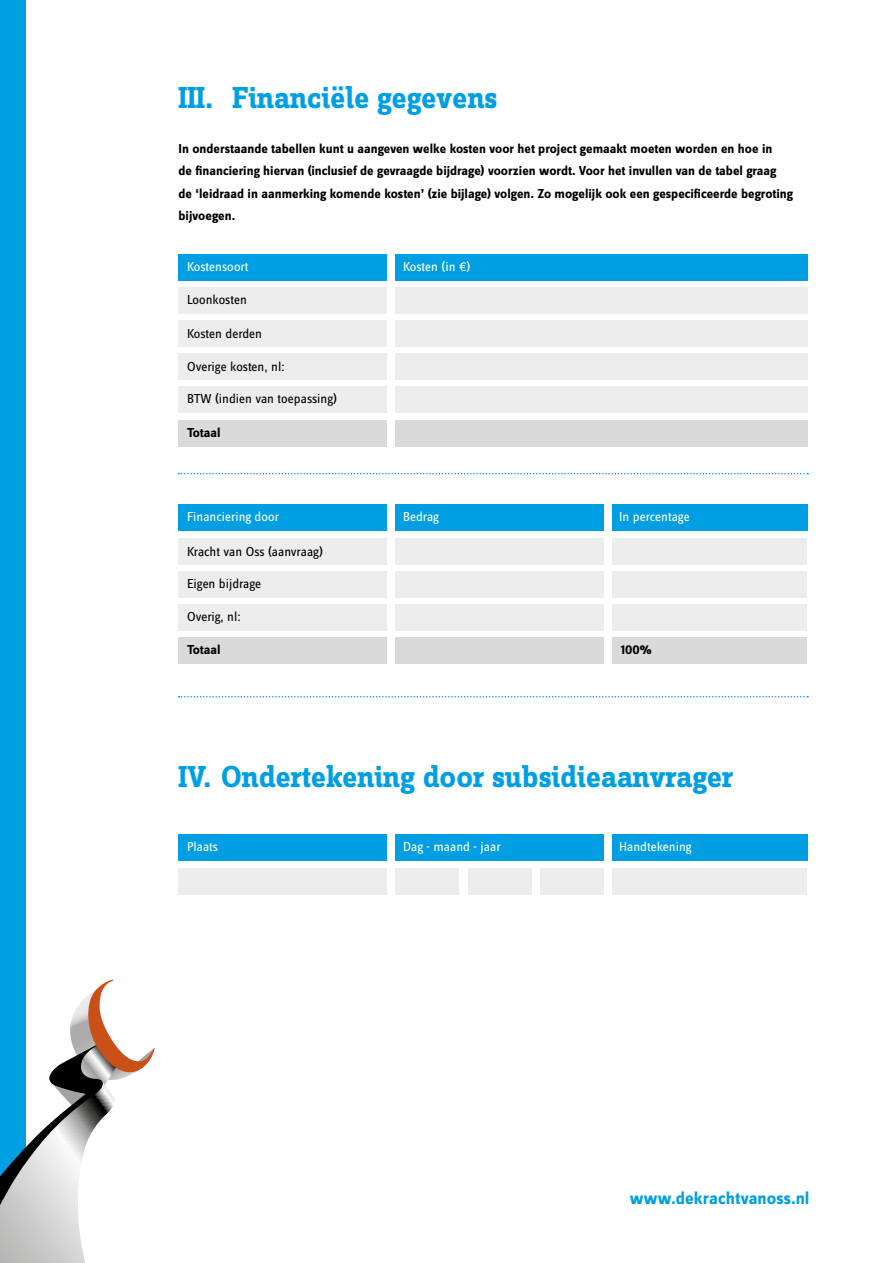
<style>
.page{position:relative;width:893px;height:1263px;background:#fff}
.page>*{position:absolute;margin:0;border:0;box-sizing:border-box;transform-origin:0 0}
.t1{font:700 31.5px "Zine Slab Dis";color:#009fe3}
.t2{font:18px "Zine Sans Dis Bold Roman Tf";color:#009fe3}
.t3{font:700 13.5px/22.5px "Zine Sans Dis";color:#000}
.t4{font:13.5px "Zine Sans Dis";color:#000}
.t5{font:13.5px "Zine Sans Dis";color:#fff}
</style>
<div class="page">
<div style="left:0;top:0;width:26px;height:1191px;background:#009fe3"></div>
<svg style="left:0;top:979px;width:154px;height:284px"></svg>
<div style="left:179px;top:254px;width:208px;height:26px;background:#009fe3"></div>
<div style="left:179px;top:504px;width:208px;height:26px;background:#009fe3"></div>
<div style="left:395px;top:504px;width:209px;height:26px;background:#009fe3"></div>
<div style="left:612px;top:504px;width:196px;height:26px;background:#009fe3"></div>
<div style="left:179px;top:287px;width:208px;height:26px;background:#ededed"></div>
<div style="left:179px;top:538px;width:208px;height:26px;background:#ededed"></div>
<div style="left:179px;top:571px;width:208px;height:26px;background:#ededed"></div>
<div style="left:179px;top:605px;width:208px;height:26px;background:#ededed"></div>
<div style="left:179px;top:638px;width:208px;height:26px;background:#dadada"></div>
<div style="left:395px;top:538px;width:209px;height:26px;background:#ededed"></div>
<div style="left:395px;top:571px;width:209px;height:26px;background:#ededed"></div>
<div style="left:395px;top:605px;width:209px;height:26px;background:#ededed"></div>
<div style="left:395px;top:638px;width:209px;height:26px;background:#dadada"></div>
<div style="left:612px;top:538px;width:195px;height:26px;background:#ededed"></div>
<div style="left:612px;top:571px;width:195px;height:26px;background:#ededed"></div>
<div style="left:612px;top:605px;width:195px;height:26px;background:#ededed"></div>
<div style="left:612px;top:638px;width:195px;height:26px;background:#dadada"></div>
<div style="left:179px;top:320px;width:208px;height:26px;background:#ededed"></div>
<div style="left:179px;top:354px;width:208px;height:26px;background:#ededed"></div>
<div style="left:179px;top:387px;width:208px;height:26px;background:#ededed"></div>
<div style="left:179px;top:420px;width:208px;height:26px;background:#dadada"></div>
<div style="left:395px;top:254px;width:413px;height:26px;background:#009fe3"></div>
<div style="left:395px;top:287px;width:413px;height:26px;background:#ededed"></div>
<div style="left:395px;top:320px;width:413px;height:26px;background:#ededed"></div>
<div style="left:395px;top:354px;width:413px;height:26px;background:#ededed"></div>
<div style="left:395px;top:387px;width:413px;height:26px;background:#ededed"></div>
<div style="left:395px;top:420px;width:413px;height:26px;background:#dadada"></div>
<div style="left:179px;top:835px;width:208px;height:26px;background:#009fe3"></div>
<div style="left:395px;top:835px;width:209px;height:26px;background:#009fe3"></div>
<div style="left:612px;top:835px;width:196px;height:26px;background:#009fe3"></div>
<div style="left:179px;top:869px;width:208px;height:26px;background:#ededed"></div>
<div style="left:395px;top:869px;width:64px;height:26px;background:#ededed"></div>
<div style="left:468px;top:869px;width:64px;height:26px;background:#ededed"></div>
<div style="left:540px;top:869px;width:64px;height:26px;background:#ededed"></div>
<div style="left:612px;top:869px;width:195px;height:26px;background:#ededed"></div>
<svg style="left:179px;top:473px;width:629px;height:1px"></svg>
<svg style="left:179px;top:696px;width:629px;height:1px"></svg>
<h1 class="t1" style="left:179px;top:81px;width:320px">III. Financiële gegevens</h1>
<p class="t3" style="left:179px;top:138px;width:616px">In onderstaande tabellen kunt u aangeven welke kosten voor het project gemaakt moeten worden en hoe in<br>de financiering hiervan (inclusief de gevraagde bijdrage) voorzien wordt. Voor het invullen van de tabel graag de ‘leidraad in aanmerking komende kosten’ (zie bijlage) volgen. Zo mogelijk ook een gespecificeerde begroting bijvoegen.</p>
<p class="t5" style="left:187px;top:260px;width:63px">Kostensoort</p>
<p class="t5" style="left:403px;top:260px;width:69px">Kosten (in €)</p>
<p class="t4" style="left:187px;top:293px;width:61px">Loonkosten</p>
<p class="t4" style="left:187px;top:327px;width:76px">Kosten derden</p>
<p class="t4" style="left:187px;top:360px;width:99px">Overige kosten, nl:</p>
<p class="t4" style="left:187px;top:392px;width:151px">BTW (indien van toepassing)</p>
<p class="t3" style="left:187px;top:422px;width:35px">Totaal</p>
<p class="t5" style="left:187px;top:510px;width:94px">Financiering door</p>
<p class="t5" style="left:403px;top:510px;width:37px">Bedrag</p>
<p class="t5" style="left:619px;top:510px;width:72px">In percentage</p>
<p class="t4" style="left:187px;top:545px;width:137px">Kracht van Oss (aanvraag)</p>
<p class="t4" style="left:187px;top:577px;width:76px">Eigen bijdrage</p>
<p class="t4" style="left:187px;top:610px;width:55px">Overig, nl:</p>
<p class="t3" style="left:187px;top:639px;width:35px">Totaal</p>
<p class="t3" style="left:621px;top:639px;width:32px">100%</p>
<h1 class="t1" style="left:179px;top:761px;width:556px">IV. Ondertekening door subsidieaanvrager</h1>
<p class="t5" style="left:187px;top:840px;width:32px">Plaats</p>
<p class="t5" style="left:403px;top:840px;width:99px">Dag - maand - jaar</p>
<p class="t5" style="left:619px;top:840px;width:74px">Handtekening</p>
<h2 class="t2" style="left:630px;top:1188px;width:181px">www.dekrachtvanoss.nl</h2>
</div>
